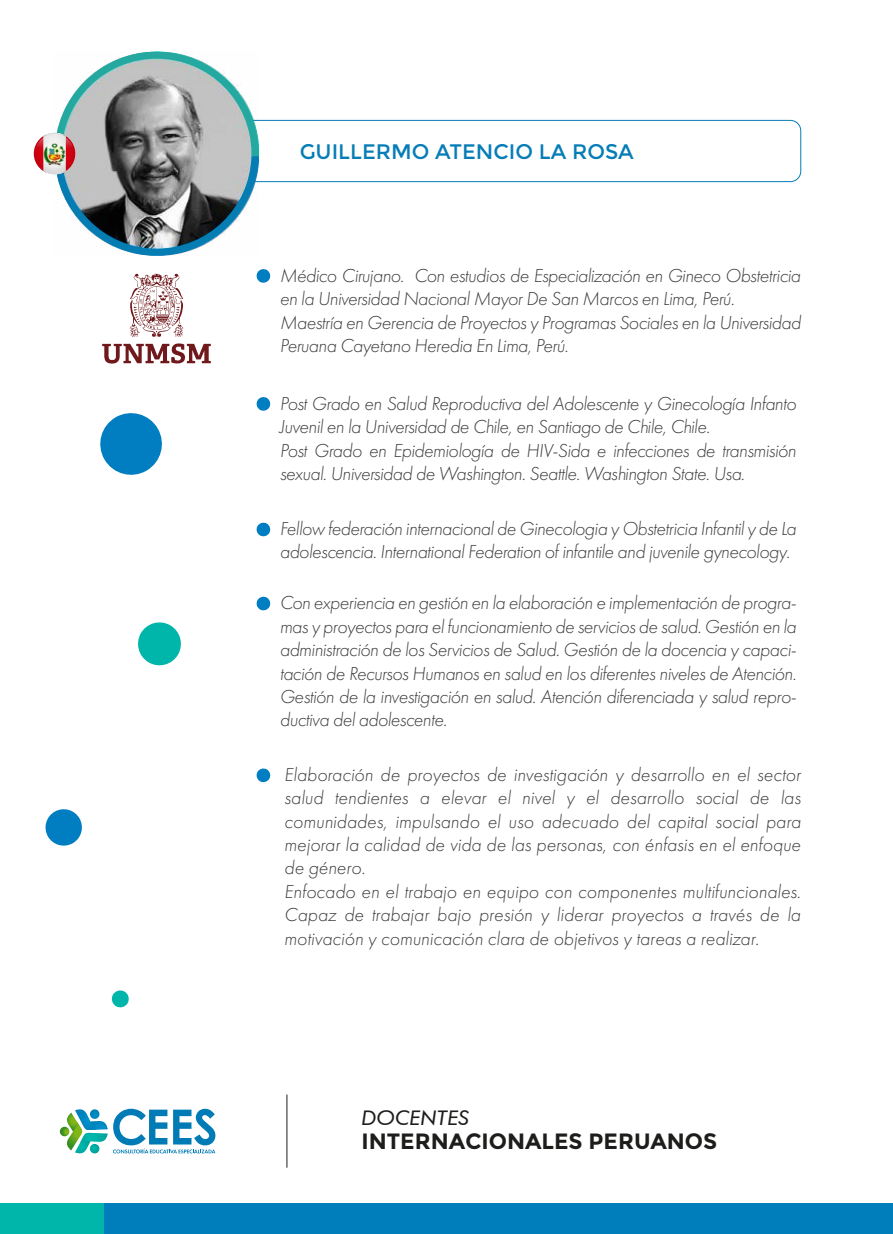
<style>
.page{position:relative;width:893px;height:1234px;background:#fff}
.page>*{position:absolute;margin:0;border:0;box-sizing:border-box;transform-origin:0 0}
.t1{font:700 22.05px "Montserrat";color:#1d1d1b}
.t2{font:21px "Montserrat";color:#067db6}
.t3{font:italic 20.1px "Futura BT";letter-spacing:-.01em;color:#1d1d1b;scale:1.09 1}
.t4{font:italic 300 19.5px/23.4px "Futura New";letter-spacing:-.025em;color:#3c3c3b}
.t5{font:italic 300 19.5px/23.4px "Futura New";color:#3c3c3b}
</style>
<div class="page">
<svg style="left:46px;top:809px;width:36px;height:36px"></svg>
<svg style="left:138px;top:622px;width:43px;height:43px"></svg>
<svg style="left:112px;top:990px;width:17px;height:17px"></svg>
<svg style="left:100px;top:413px;width:62px;height:61px"></svg>
<svg style="left:257px;top:269px;width:13px;height:14px"></svg>
<svg style="left:257px;top:397px;width:13px;height:13px"></svg>
<svg style="left:257px;top:522px;width:13px;height:14px"></svg>
<svg style="left:257px;top:596px;width:13px;height:14px"></svg>
<svg style="left:257px;top:768px;width:13px;height:14px"></svg>
<div style="left:228px;top:120px;width:573px;height:62px;border:1px solid #067db6;border-radius:10px"></div>
<svg style="left:60px;top:1108px;width:155px;height:46px"></svg>
<hr style="left:287px;top:1094px;width:1px;height:73px;background:#1d1d1b">
<div style="left:0;top:1202px;width:893px;height:31px;background:#007dbb"></div>
<div style="left:0;top:1202px;width:103px;height:31px;background:#00b6aa"></div>
<img style="left:34px;top:147px;width:1px;height:14px">
<svg style="left:35px;top:52px;width:223px;height:203px"></svg>
<svg style="left:102px;top:343px;width:109px;height:20px"></svg>
<svg style="left:130px;top:273px;width:53px;height:64px"></svg>
<p class="t2" style="left:300px;top:139px;width:336px">GUILLERMO ATENCIO LA ROSA</p>
<p class="t4" style="left:280px;top:264px;width:523px">Médico Cirujano. Con estudios de Especialización en Gineco Obstetricia en la Universidad Nacional Mayor De San Marcos en Lima, Perú.<br>Maestría en Gerencia de Proyectos y Programas Sociales en la Universidad Peruana Cayetano Heredia En Lima, Perú.</p>
<p class="t4" style="left:280px;top:391px;width:518px">Post Grado en Salud Reproductiva del Adolescente y Ginecología Infanto Juvenil en la Universidad de Chile, en Santiago de Chile, Chile.<br>Post Grado en Epidemiología de HIV-Sida e infecciones de transmisión sexual. Universidad de Washington. Seattle. Washington State. Usa.</p>
<p class="t4" style="left:280px;top:516px;width:518px">Fellow federación internacional de Ginecologia y Obstetricia Infantil y de La adolescencia. International Federation of infantile and juvenile gynecology.</p>
<p class="t4" style="left:280px;top:591px;width:518px;text-align:justify">Con experiencia en gestión en la elaboración e implementación de progra&shy;mas y proyectos para el funcionamiento de servicios de salud. Gestión en la administración de los Servicios de Salud. Gestión de la docencia y capaci&shy;tación de Recursos Humanos en salud en los diferentes niveles de Atención.<br>Gestión de la investigación en salud. Atención diferenciada y salud repro&shy;ductiva del adolescente.</p>
<p class="t5" style="left:284px;top:762px;width:518px">Elaboración de proyectos de investigación y desarrollo en el sector salud tendientes a elevar el nivel y el desarrollo social de las comunidades, impulsando el uso adecuado del capital social para mejorar la calidad de vida de las personas, con énfasis en el enfoque de género.<br>Enfocado en el trabajo en equipo con componentes multifuncionales.<br>Capaz de trabajar bajo presión y liderar proyectos a través de la motivación y comunicación clara de objetivos y tareas a realizar.</p>
<p class="t3" style="left:361px;top:1105px;width:101px">DOCENTES</p>
<p class="t1" style="left:361px;top:1127px;width:357px">INTERNACIONALES PERUANOS</p>
</div>
